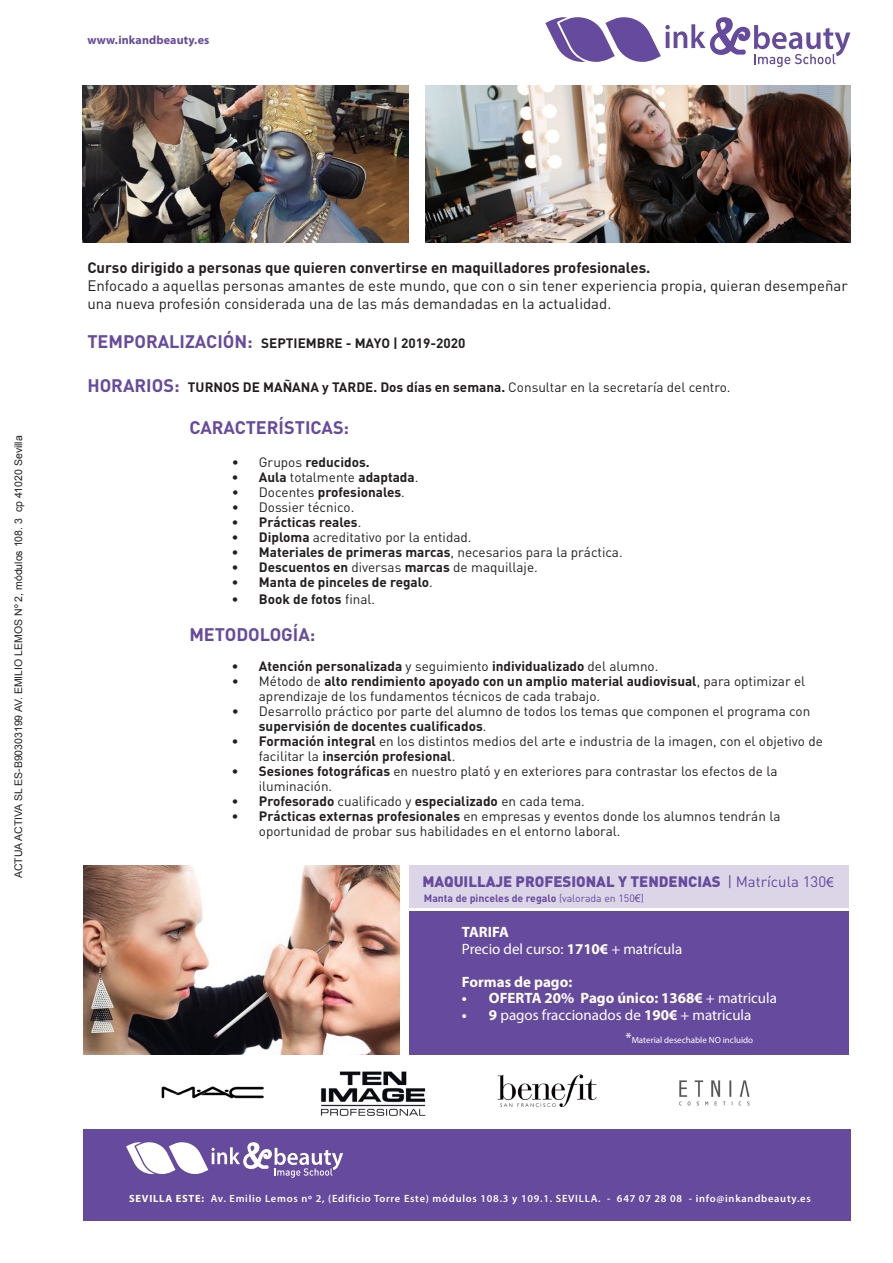
<style>
.page{position:relative;width:893px;height:1263px;background:#fff}
.page>*{position:absolute;margin:0;border:0;box-sizing:border-box;transform-origin:0 0}
.t1{font:700 18px "DIN";color:#664a9e}
.t2{font:15px/18px "DIN";color:#231f20}
.t3{font:700 15px "DIN";color:#231f20}
.t4{font:15px "Myriad Pro";color:#fff}
.t5{font:700 15px "Myriad Pro";color:#fff}
.t6{font:900 15px "DIN";color:#664a9e}
.t7{font:13.5px/15px "DIN";color:#231f20}
.t8{font:700 13.5px "DIN";color:#231f20}
.t9{font:700 12px "Myriad Hebrew";letter-spacing:.01em;color:#664a9e}
.t10{font:600 10.5px "Myriad Pro";letter-spacing:.07em;color:#fff}
.t11{font:10.5px "Arial";color:#231f20}
.t12{font:700 10.5px "DIN";color:#664a9e}
.t13{font:9px "Myriad Pro";color:#fff}
.s1{font-size:18px;color:#664a9e}
.s2{font-weight:400}
.s3{font-weight:700}
.s4{font-family:"Myriad Pro";font-weight:400}
.s5{font-family:"Arial";font-weight:400}
.s6{font-size:15px}
</style>
<div class="page">
<img style="left:84px;top:865px;width:316px;height:189px">
<div style="left:83px;top:1129px;width:767px;height:91px;background:#664a9e"></div>
<img style="left:425px;top:85px;width:425px;height:157px">
<img style="left:83px;top:85px;width:325px;height:157px">
<div style="left:410px;top:911px;width:439px;height:143px;background:#664a9e"></div>
<div style="left:410px;top:865px;width:439px;height:43px;background:#dcd5e8"></div>
<img style="left:497px;top:1074px;width:100px;height:34px">
<img style="left:320px;top:1071px;width:106px;height:45px">
<img style="left:679px;top:1080px;width:71px;height:26px">
<img style="left:161px;top:1086px;width:103px;height:13px">
<svg style="left:545px;top:17px;width:305px;height:50px"></svg>
<svg style="left:126px;top:1142px;width:217px;height:36px"></svg>
<p class="t9" style="left:87px;top:33px;width:124px">www.inkandbeauty.es</p>
<p class="t11" style="left:12px;top:878px;width:444px;rotate:-90deg">ACTUA ACTIVA SL ES-B90303199 AV. EMILIO LEMOS Nº 2, módulos 108. 3 cp 41020 Sevilla</p>
<p class="t3" style="left:87px;top:257px;width:565px">Curso dirigido a personas que quieren convertirse en maquilladores profesionales.</p>
<p class="t2" style="left:87px;top:276px;width:762px">Enfocado a aquellas personas amantes de este mundo, que con o sin tener experiencia propia, quieran desempeñar una nueva profesión considerada una de las más demandadas en la actualidad.</p>
<p class="t8" style="left:87px;top:335px;width:380px"><span class="s1">TEMPORALIZACIÓN:</span> SEPTIEMBRE - MAYO | 2019-2020</p>
<p class="t8" style="left:87px;top:378px;width:645px"><span class="s1">HORARIOS:</span> TURNOS DE MAÑANA y TARDE. Dos días en semana. <span class="s2">Consultar en la secretaría del centro.</span></p>
<p class="t1" style="left:189px;top:416px;width:161px">CARACTERÍSTICAS:</p>
<p class="t8" style="left:232px;top:454px;width:139px"><span class="s2">• Grupos</span> reducidos.</p>
<p class="t8" style="left:232px;top:469px;width:188px">• Aula <span class="s2">totalmente</span> adaptada<span class="s2">.</span></p>
<p class="t8" style="left:232px;top:484px;width:174px"><span class="s2">• Docentes</span> profesionales<span class="s2">.</span></p>
<p class="t7" style="left:232px;top:500px;width:124px">• Dossier técnico.</p>
<p class="t8" style="left:232px;top:514px;width:131px">• Prácticas reales<span class="s2">.</span></p>
<p class="t7" style="left:232px;top:530px;width:241px"><span class="s3">• Diploma</span> acreditativo por la entidad.</p>
<p class="t8" style="left:232px;top:544px;width:392px">• Materiales de primeras marcas<span class="s2">, necesarios para la práctica.</span></p>
<p class="t7" style="left:232px;top:560px;width:307px"><span class="s3">• Descuentos en</span> diversas <span class="s3">marcas</span> de maquillaje.</p>
<p class="t8" style="left:232px;top:574px;width:203px">• Manta de pinceles de regalo<span class="s2">.</span></p>
<p class="t8" style="left:232px;top:590px;width:145px">• Book de fotos <span class="s2">final.</span></p>
<p class="t1" style="left:189px;top:623px;width:128px">METODOLOGÍA:</p>
<p class="t8" style="left:232px;top:658px;width:428px">• Atención personalizada <span class="s2">y seguimiento</span> individualizado <span class="s2">del alumno.</span></p>
<p class="t7" style="left:259px;top:674px;width:548px;text-indent:-27px">• Método de <span class="s3">alto rendimiento apoyado con un amplio material audiovisual</span>, para optimizar el aprendizaje de los fundamentos técnicos de cada trabajo.</p>
<p class="t7" style="left:259px;top:704px;width:553px;text-indent:-27px">• Desarrollo práctico por parte del alumno de todos los temas que componen el programa con <span class="s3">supervisión de docentes cualificados</span>.</p>
<p class="t7" style="left:259px;top:734px;width:565px;text-indent:-27px"><span class="s3">• Formación integral</span> en los distintos medios del arte e industria de la imagen, con el objetivo de facilitar la <span class="s3">inserción profesional</span>.</p>
<p class="t7" style="left:259px;top:764px;width:520px;text-indent:-27px"><span class="s3">• Sesiones fotográficas</span> en nuestro plató y en exteriores para contrastar los efectos de la iluminación.</p>
<p class="t8" style="left:232px;top:793px;width:355px">• Profesorado <span class="s2">cualificado y</span> especializado <span class="s2">en cada tema.</span></p>
<p class="t7" style="left:259px;top:809px;width:523px;text-indent:-27px"><span class="s3">• Prácticas externas profesionales</span> en empresas y eventos donde los alumnos tendrán la oportunidad de probar sus habilidades en el entorno laboral.</p>
<p class="t6" style="left:422px;top:871px;width:413px">MAQUILLAJE PROFESIONAL Y TENDENCIAS <span class="s2">| Matrícula 130</span><span class="s4">€</span></p>
<p class="t12" style="left:424px;top:891px;width:222px">Manta de pinceles de regalo <span class="s2">(valorada en 150</span><span class="s5">€</span><span class="s2">)</span></p>
<p class="t5" style="left:462px;top:922px;width:48px">TARIFA</p>
<p class="t4" style="left:462px;top:939px;width:222px">Precio del curso: <span class="s3">1710€</span> + matrícula</p>
<p class="t5" style="left:462px;top:972px;width:112px">Formas de pago:</p>
<p class="t5" style="left:462px;top:988px;width:316px">• OFERTA 20% Pago único: 1368€ <span class="s2">+ matricula</span></p>
<p class="t4" style="left:462px;top:1005px;width:291px"><span class="s3">• 9</span> pagos fraccionados de <span class="s3">190€</span> + matricula</p>
<p class="t13" style="left:625px;top:1034px;width:129px"><span class="s6">*</span>Material desechable NO incluido</p>
<p class="t10" style="left:129px;top:1192px;width:683px"><span class="s3">SEVILLA ESTE:</span> Av. Emilio Lemos nº 2, (Edificio Torre Este) módulos 108.3 y 109.1. SEVILLA. - 647 07 28 08 - info@inkandbeauty.es</p>
</div>
